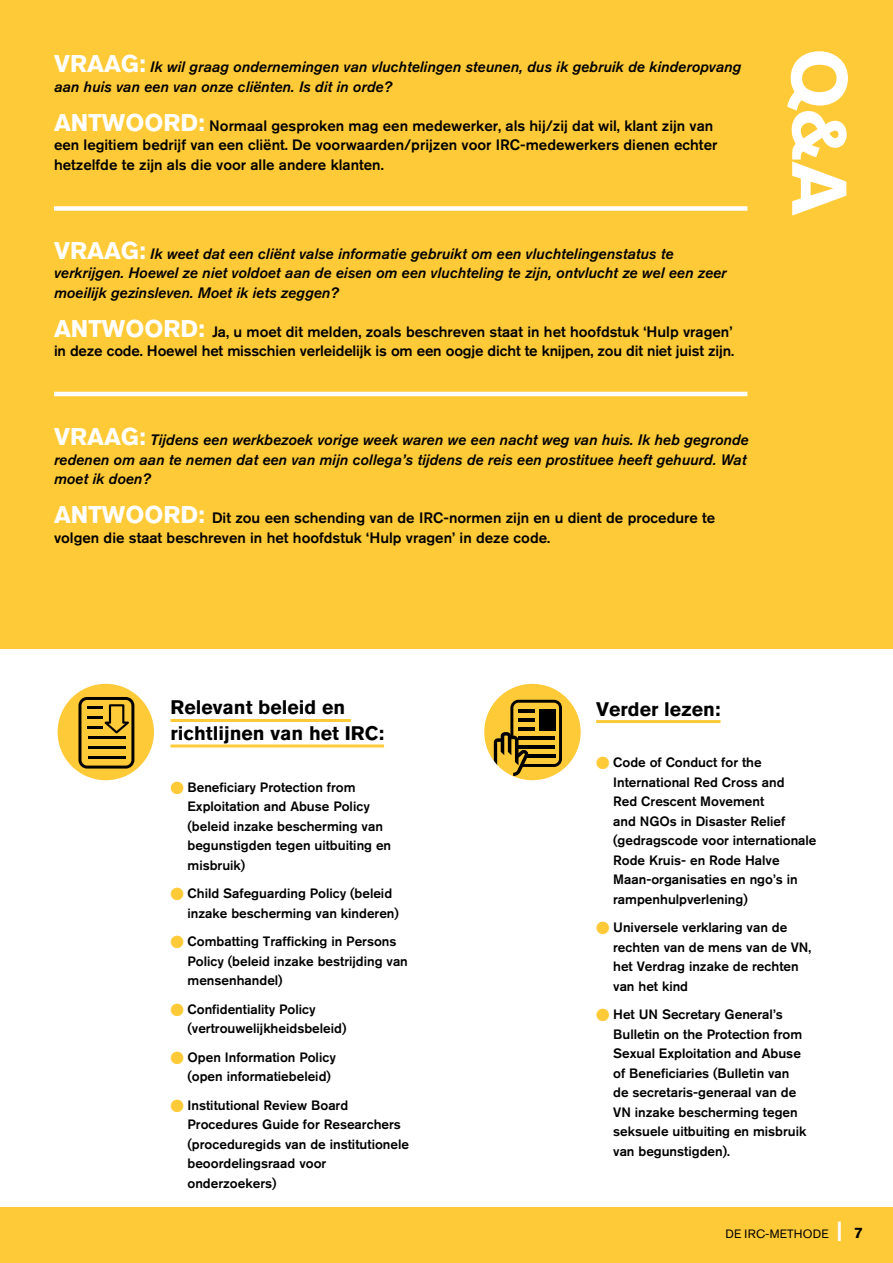
<style>
.page{position:relative;width:893px;height:1263px;background:#fff}
.page>*{position:absolute;margin:0;border:0;box-sizing:border-box;transform-origin:0 0}
.t1{font:700 76.65px "Akzidenz Grotesk BE";color:#fff}
.t2{font:700 19.5px/25.5px "Akzidenz Grotesk BE";color:#000}
.t3{font:500 15px/19.5px "Akzidenz Grotesk BE";color:#000}
.t4{font:italic 500 15px/19.5px "Akzidenz Grotesk BE";color:#000}
.t5{font:500 13.5px/19.5px "Akzidenz Grotesk BE";color:#000}
.t6{font:12px "Akzidenz Grotesk BE";letter-spacing:.02em;color:#000}
.s1{font-weight:700;font-style:normal;font-size:24px;color:#fff}
.s2{font-weight:700;font-size:24px;color:#fff}
.s3{color:#ffca38}
.s4{font-weight:700;font-size:21px;color:#fff}
.s5{font-weight:700;font-size:15px}
</style>
<div class="page">
<div style="left:0;top:1207px;width:893px;height:56px;background:#ffca38"></div>
<div style="left:0;top:0;width:893px;height:648px;background:#ffca38"></div>
<hr style="left:171px;top:719px;width:180px;height:3px;background:#ffca38">
<hr style="left:171px;top:744px;width:213px;height:3px;background:#ffca38">
<hr style="left:596px;top:720px;width:124px;height:3px;background:#ffca38">
<div style="left:56px;top:683px;width:99px;height:98px;background:#ffca38;border-radius:50%"></div>
<hr style="left:88px;top:706px;width:15px;height:3px;background:#000">
<hr style="left:88px;top:716px;width:15px;height:3px;background:#000">
<hr style="left:88px;top:726px;width:15px;height:3px;background:#000">
<hr style="left:88px;top:736px;width:37px;height:3px;background:#000">
<hr style="left:88px;top:746px;width:37px;height:3px;background:#000">
<hr style="left:88px;top:756px;width:37px;height:3px;background:#000">
<div style="left:78px;top:697px;width:56px;height:71px;border:3px solid #000;border-radius:7px"></div>
<svg style="left:104px;top:703px;width:30px;height:32px"></svg>
<div style="left:55px;top:681px;width:101px;height:101px;border:2px solid #fff;border-radius:50%"></div>
<div style="left:483px;top:683px;width:99px;height:98px;background:#ffca38;border-radius:50%"></div>
<svg style="left:494px;top:698px;width:69px;height:78px"></svg>
<div style="left:482px;top:681px;width:101px;height:101px;border:2px solid #fff;border-radius:50%"></div>
<div style="left:54px;top:206px;width:693px;height:5px;background:#fff"></div>
<hr style="left:54px;top:392px;width:693px;height:4px;background:#fff">
<p class="t4" style="left:54px;top:57px;width:689px"><span class="s1">VRAAG:</span> Ik wil graag ondernemingen van vluchtelingen steunen, dus ik gebruik de kinderopvang aan huis van een van onze cliënten. Is dit in orde?</p>
<p class="t3" style="left:54px;top:115px;width:665px"><span class="s2">ANTWOORD:</span> Normaal gesproken mag een medewerker, als hij/zij dat wil, klant zijn van een legitiem bedrijf van een cliënt. De voorwaarden/prijzen voor IRC-medewerkers dienen echter hetzelfde te zijn als die voor alle andere klanten.</p>
<p class="t4" style="left:54px;top:244px;width:674px"><span class="s1">VRAAG:</span> Ik weet dat een cliënt valse informatie gebruikt om een vluchtelingenstatus te verkrijgen. Hoewel ze niet voldoet aan de eisen om een vluchteling te zijn, ontvlucht ze wel een zeer moeilijk gezinsleven. Moet ik iets zeggen?</p>
<p class="t3" style="left:54px;top:321px;width:682px"><span class="s2">ANTWOORD:</span> Ja, u moet dit melden, zoals beschreven staat in het hoofdstuk ‘Hulp vragen’ in deze code. Hoewel het misschien verleidelijk is om een oogje dicht te knijpen, zou dit niet juist zijn.</p>
<p class="t4" style="left:54px;top:430px;width:696px"><span class="s1">VRAAG:</span> Tijdens een werkbezoek vorige week waren we een nacht weg van huis. Ik heb gegronde redenen om aan te nemen dat een van mijn collega’s tijdens de reis een prostituee heeft gehuurd. Wat moet ik doen?</p>
<p class="t3" style="left:54px;top:508px;width:663px"><span class="s2">ANTWOORD:</span> Dit zou een schending van de IRC-normen zijn en u dient de procedure te volgen die staat beschreven in het hoofdstuk ‘Hulp vragen’ in deze code.</p>
<h1 class="t1" style="left:863px;top:48px;width:169px;rotate:90deg">Q&amp;A</h1>
<h2 class="t2" style="left:171px;top:695px;width:215px">Relevant beleid en richtlijnen van het IRC:</h2>
<p class="t5" style="left:188px;top:777px;width:205px;text-indent:-17px"><span class="s3">●</span> Beneficiary Protection from<br>Exploitation and Abuse Policy (beleid inzake bescherming van begunstigden tegen uitbuiting en misbruik)</p>
<p class="t5" style="left:188px;top:884px;width:213px;text-indent:-17px"><span class="s3">●</span> Child Safeguarding Policy (beleid inzake bescherming van kinderen)</p>
<p class="t5" style="left:188px;top:932px;width:222px;text-indent:-17px"><span class="s3">●</span> Combatting Trafficking in Persons<br>Policy (beleid inzake bestrijding van mensenhandel)</p>
<p class="t5" style="left:188px;top:999px;width:160px;text-indent:-17px"><span class="s3">●</span> Confidentiality Policy (vertrouwelijkheidsbeleid)</p>
<p class="t5" style="left:188px;top:1047px;width:150px;text-indent:-17px"><span class="s3">●</span> Open Information Policy (open informatiebeleid)</p>
<p class="t5" style="left:188px;top:1095px;width:223px;text-indent:-17px"><span class="s3">●</span> Institutional Review Board<br>Procedures Guide for Researchers (proceduregids van de institutionele beoordelingsraad voor onderzoekers)</p>
<h2 class="t2" style="left:596px;top:696px;width:126px">Verder lezen:</h2>
<p class="t5" style="left:613px;top:753px;width:205px;text-indent:-17px"><span class="s3">●</span> Code of Conduct for the<br>International Red Cross and<br>Red Crescent Movement<br>and NGOs in Disaster Relief (gedragscode voor internationale<br>Rode Kruis- en Rode Halve<br>Maan-organisaties en ngo’s in rampenhulpverlening)</p>
<p class="t5" style="left:613px;top:918px;width:200px;text-indent:-17px"><span class="s3">●</span> Universele verklaring van de rechten van de mens van de VN, het Verdrag inzake de rechten van het kind</p>
<p class="t5" style="left:613px;top:1005px;width:195px;text-indent:-17px"><span class="s3">●</span> Het UN Secretary General’s<br>Bulletin on the Protection from<br>Sexual Exploitation and Abuse of Beneficiaries (Bulletin van de secretaris-generaal van de<br>VN inzake bescherming tegen seksuele uitbuiting en misbruik van begunstigden).</p>
<p class="t6" style="left:725px;top:1226px;width:139px">DE IRC-METHODE <span class="s4">|</span> <span class="s5">7</span></p>
</div>
